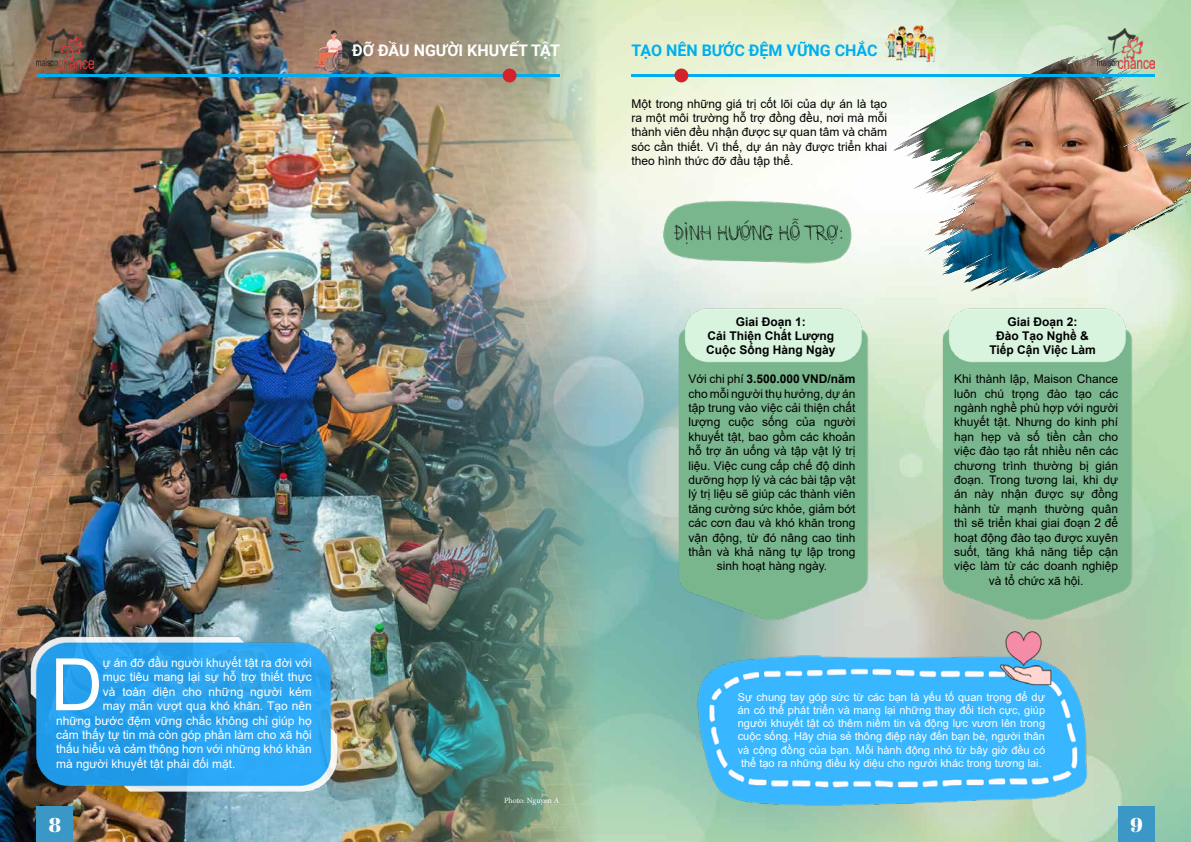
<style>
.page{position:relative;width:1191px;height:842px;background:#fff}
.page>*{position:absolute;margin:0;border:0;box-sizing:border-box;transform-origin:0 0}
.t1{font:72.4px "Arial";color:#fff}
.t2{font:20px "Abril Fatface";color:#fff}
.t3{font:700 16px "Roboto";color:#00aeef}
.t4{font:700 16px "Roboto";color:#fff}
.t5{font:14px "Making Movesver 3";color:#000}
.t6{font:12px/14.4px "Arial";color:#000;text-align:center}
.t7{font:12px "Arial";color:#fff}
.t8{font:700 12px/14.4px "Arial";color:#000;text-align:center}
.t9{font:11px/13.2px "Arial";color:#fff;text-align:justify}
.t10{font:8px "Minion Pro";letter-spacing:-.005em;color:#fff}
.s1{font-weight:700}
</style>
<div class="page">
<img style="left:595px;top:0;width:596px;height:842px">
<img style="left:0;top:0;width:595px;height:842px">
<img style="left:7px;top:623px;width:353px;height:176px">
<img style="left:315px;top:24px;width:34px;height:48px">
<img style="left:654px;top:285px;width:233px;height:346px">
<img style="left:918px;top:292px;width:233px;height:339px">
<img style="left:653px;top:187px;width:211px;height:81px">
<img style="left:690px;top:625px;width:406px;height:189px">
<img style="left:885px;top:13px;width:51px;height:55px">
<img style="left:893px;top:51px;width:298px;height:241px">
<img style="left:1065px;top:53px;width:32px;height:13px">
<svg style="left:1128px;top:199px;width:58px;height:34px;background:#c9c0a0"></svg>
<svg style="left:1187px;top:188px;width:4px;height:4px"></svg>
<svg style="left:951px;top:178px;width:37px;height:35px"></svg>
<svg style="left:1068px;top:48px;width:29px;height:15px"></svg>
<svg style="left:1096px;top:70px;width:56px;height:44px;background:#99a08a"></svg>
<div style="left:36px;top:806px;width:37px;height:36px;background:#3b98c6"></div>
<div style="left:1118px;top:806px;width:37px;height:36px;background:#3b98c6"></div>
<img style="left:36px;top:29px;width:58px;height:39px">
<img style="left:1097px;top:29px;width:58px;height:39px">
<hr style="left:36px;top:74px;width:523px;height:3px;background:#00aeef">
<div style="left:502px;top:69px;width:14px;height:13px;background:#d2232a;border-radius:50%"></div>
<hr style="left:631px;top:74px;width:524px;height:3px;background:#00aeef">
<div style="left:674px;top:69px;width:14px;height:13px;background:#d2232a;border-radius:50%"></div>
<h3 class="t4" style="left:352px;top:40px;width:209px">ĐỠ ĐẦU NGƯỜI KHUYẾT TẬT</h3>
<h3 class="t3" style="left:631px;top:40px;width:248px">TẠO NÊN BƯỚC ĐỆM VỮNG CHẮC</h3>
<p class="t6" style="left:631px;top:96px;width:257px;text-align:justify">Một trong những giá trị cốt lõi của dự án là tạo ra một môi trường hỗ trợ đồng đều, nơi mà mỗi thành viên đều nhận được sự quan tâm và chăm sóc cần thiết. Vì thế, dự án này được triển khai theo hình thức đỡ đầu tập thể.</p>
<h1 class="t1" style="left:51px;top:635px;width:54px">D</h1>
<p class="t7" style="left:103px;top:654px;width:210px">ự án đỡ đầu người khuyết tật ra đời với</p>
<p class="t7" style="left:103px;top:669px;width:210px">mục tiêu mang lại sự hỗ trợ thiết thực</p>
<p class="t7" style="left:103px;top:683px;width:210px">và toàn diện cho những người kém</p>
<p class="t7" style="left:103px;top:698px;width:210px">may mắn vượt qua khó khăn. Tạo nên</p>
<p class="t7" style="left:56px;top:712px;width:257px">những bước đệm vững chắc không chỉ giúp họ</p>
<p class="t7" style="left:56px;top:726px;width:257px">cảm thấy tự tin mà còn góp phần làm cho xã hội</p>
<p class="t7" style="left:56px;top:741px;width:257px">thấu hiểu và cảm thông hơn với những khó khăn</p>
<p class="t7" style="left:56px;top:755px;width:181px">mà người khuyết tật phải đối mặt.</p>
<p class="t10" style="left:504px;top:795px;width:57px">Photo: Nguyen A</p>
<p class="t5" style="left:675px;top:227px;width:170px">ĐỊNH HƯỚNG HỖ TRỢ:</p>
<p class="t8" style="left:706px;top:314px;width:131px">Giai Đoạn 1:<br>Cải Thiện Chất Lượng<br>Cuộc Sống Hàng Ngày</p>
<p class="t6" style="left:688px;top:372px;width:169px">Với chi phí <span class="s1">3.500.000 VND/năm </span>cho mỗi người thụ hưởng, dự án tập trung vào việc cải thiện chất lượng cuộc sống của người khuyết tật, bao gồm các khoản hỗ trợ ăn uống và tập vật lý trị liệu. Việc cung cấp chế độ dinh dưỡng hợp lý và các bài tập vật lý trị liệu sẽ giúp các thành viên tăng cường sức khỏe, giảm bớt các cơn đau và khó khăn trong vận động, từ đó nâng cao tinh thần và khả năng tự lập trong sinh hoạt hàng ngày.</p>
<p class="t8" style="left:989px;top:314px;width:108px">Giai Đoạn 2:<br>Đào Tạo Nghề &amp;<br>Tiếp Cận Việc Làm</p>
<p class="t6" style="left:954px;top:372px;width:165px">Khi thành lập, Maison Chance luôn chú trọng đào tạo các ngành nghề phù hợp với người khuyết tật. Nhưng do kinh phí hạn hẹp và số tiền cần cho việc đào tạo rất nhiều nên các chương trình thường bị gián đoạn. Trong tương lai, khi dự án này nhận được sự đồng hành từ mạnh thường quân thì sẽ triển khai giai đoạn 2 để hoạt động đào tạo được xuyên suốt, tăng khả năng tiếp cận việc làm từ các doanh nghiệp và tổ chức xã hội.</p>
<p class="t9" style="left:738px;top:690px;width:309px">Sự chung tay góp sức từ các bạn là yếu tố quan trọng để dự án có thể phát triển và mang lại những thay đổi tích cực, giúp người khuyết tật có thêm niềm tin và động lực vươn lên trong cuộc sống. Hãy chia sẻ thông điệp này đến bạn bè, người thân và cộng đồng của bạn. Mỗi hành động nhỏ từ bây giờ đều có thể tạo ra những điều kỳ diệu cho người khác trong tương lai.</p>
<h2 class="t2" style="left:49px;top:811px;width:14px">8</h2>
<h2 class="t2" style="left:1130px;top:811px;width:14px">9</h2>
</div>
